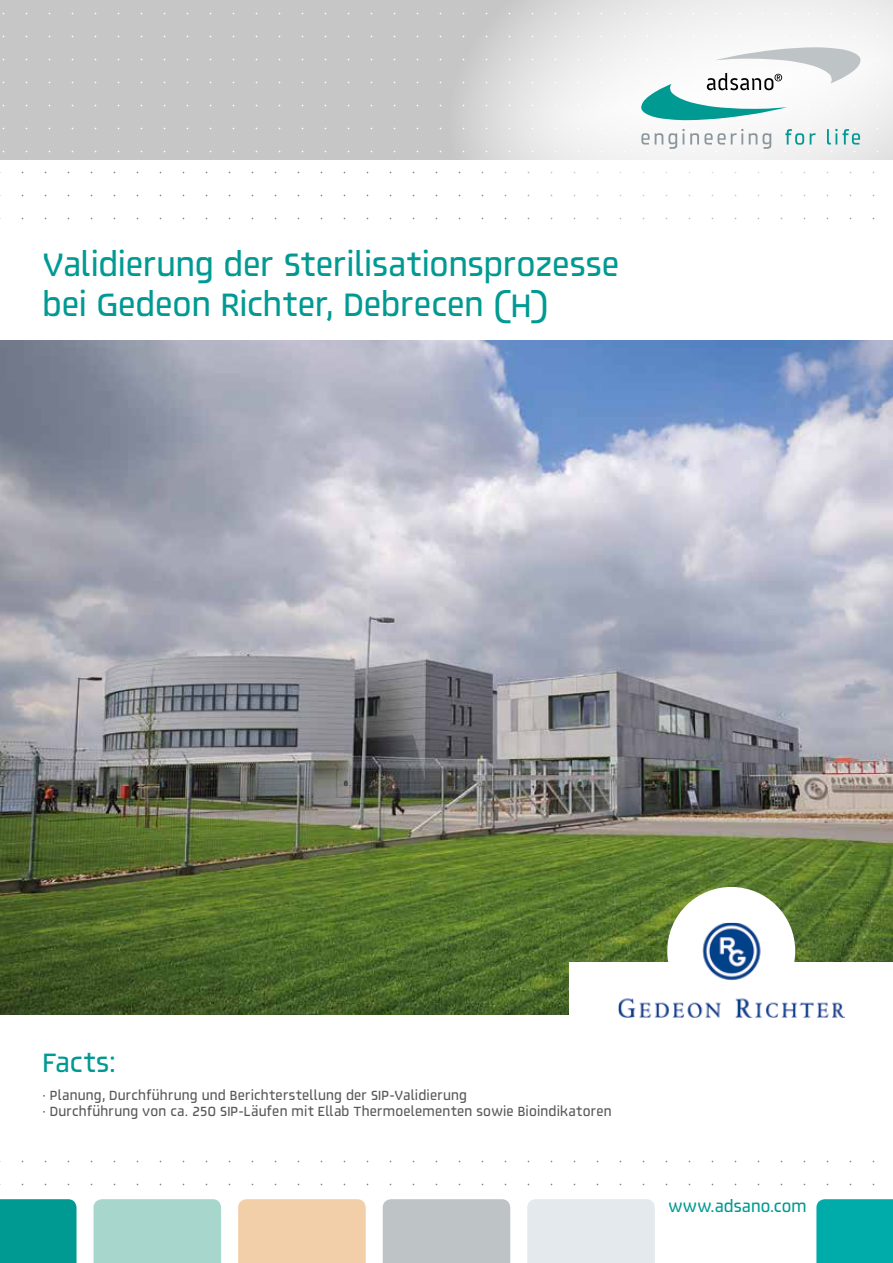
<style>
.page{position:relative;width:893px;height:1263px;background:#fff}
.page>*{position:absolute;margin:0;border:0;box-sizing:border-box;transform-origin:0 0}
.t1{font:500 33px/39.6px "AF Generation Za Z";letter-spacing:-.005em;color:#009a93}
.t2{font:500 27px "AF Generation Za Z";letter-spacing:.01em;color:#009a93}
.t3{font:500 16.5px "AF Generation Za Z";letter-spacing:.01em;color:#009a93}
.t4{font:500 13.5px/16.8px "AF Generation Za Z";letter-spacing:.015em;color:#575756}
</style>
<div class="page">
<div style="left:0;top:0;width:893px;height:159px;background:#c6c6c6"></div>
<svg style="left:430px;top:0;width:463px;height:220px"></svg>
<div style="left:0;top:1199px;width:77px;height:64px;background:#009a93"></div>
<div style="left:94px;top:1199px;width:127px;height:64px;background:#a6d6cc"></div>
<div style="left:238px;top:1199px;width:128px;height:64px;background:#f3cfa9"></div>
<div style="left:383px;top:1199px;width:127px;height:64px;background:#bec3c6"></div>
<div style="left:527px;top:1199px;width:128px;height:64px;background:#e3e9ec"></div>
<div style="left:816px;top:1199px;width:77px;height:64px;background:#00aca9"></div>
<img style="left:0;top:341px;width:893px;height:674px">
<div style="left:569px;top:962px;width:324px;height:92px;background:#fff"></div>
<div style="left:667px;top:887px;width:128px;height:128px;background:#fff;border-radius:50%"></div>
<img style="left:619px;top:923px;width:226px;height:95px">
<svg style="left:641px;top:47px;width:220px;height:73px"></svg>
<svg style="left:641px;top:129px;width:102px;height:20px"></svg>
<svg style="left:749px;top:133px;width:8px;height:12px"></svg>
<svg style="left:763px;top:133px;width:8px;height:16px"></svg>
<svg style="left:785px;top:129px;width:19px;height:16px"></svg>
<svg style="left:810px;top:133px;width:5px;height:12px"></svg>
<svg style="left:827px;top:129px;width:33px;height:16px"></svg>
<h1 class="t1" style="left:43px;top:244px;width:578px">Validierung der Sterilisationsprozesse bei Gedeon Richter, Debrecen (H)</h1>
<h2 class="t2" style="left:43px;top:1046px;width:75px">Facts:</h2>
<p class="t4" style="left:43px;top:1086px;width:571px">· Planung, Durchführung und Berichterstellung der SIP-Validierung<br>· Durchführung von ca. 250 SIP-Läufen mit Ellab Thermoelementen sowie Bioindikatoren</p>
<p class="t3" style="left:668px;top:1196px;width:140px">www.adsano.com</p>
</div>
